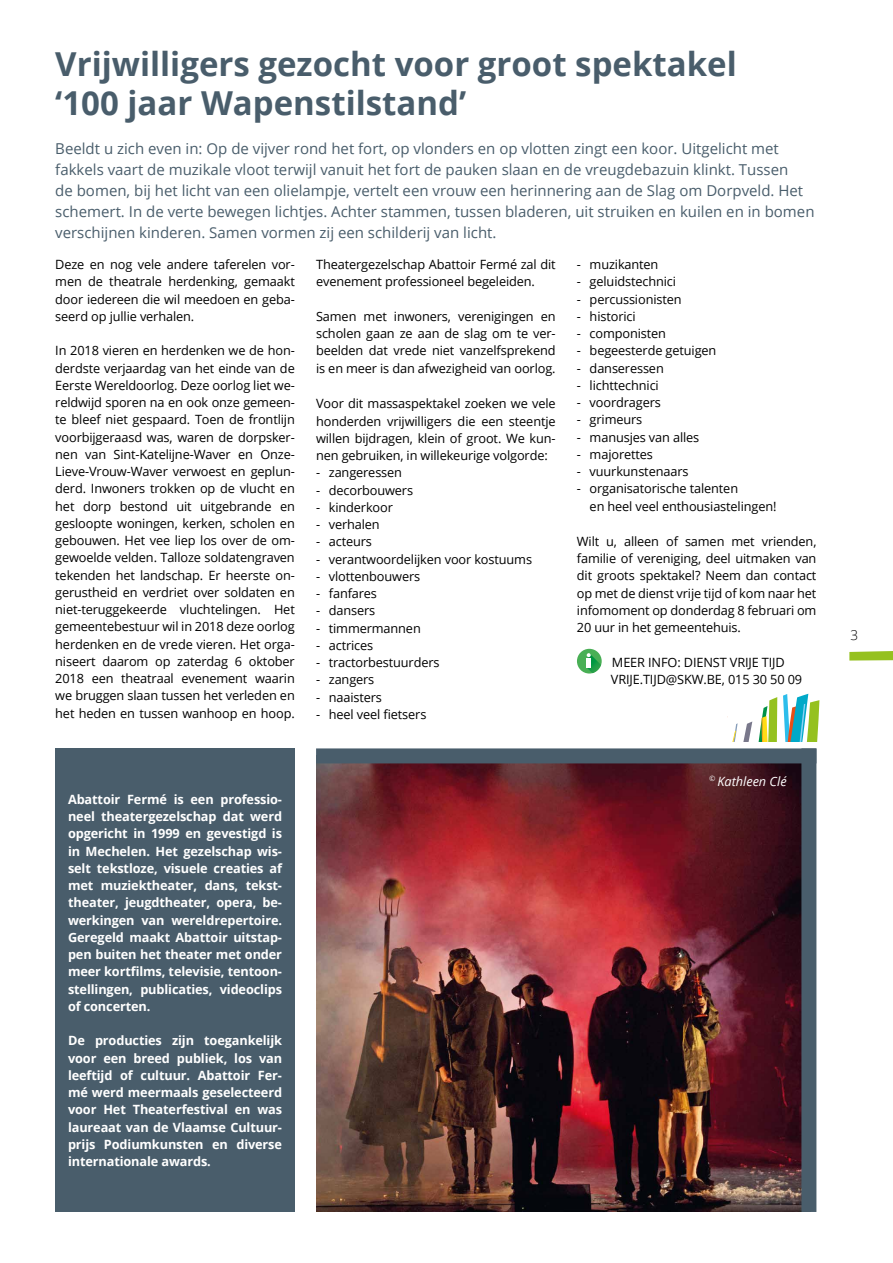
<style>
.page{position:relative;width:893px;height:1263px;background:#fff}
.page>*{position:absolute;margin:0;border:0;box-sizing:border-box;transform-origin:0 0}
.t1{font:700 33px/39px "Open Sans";color:#495d6b}
.t2{font:15px/21px "Open Sans";color:#495d6b}
.t3{font:300 13.5px "Open Sans";color:#000}
.t4{font:12.75px/17.2px "Open Sans";letter-spacing:-.01em;color:#000;text-align:justify}
.t5{font:700 12.75px/17.2px "Open Sans";letter-spacing:-.01em;color:#fff;text-align:justify}
.t6{font:italic 12.75px "Open Sans";color:#fff}
</style>
<div class="page">
<svg style="left:849px;top:651px;width:44px;height:9px"></svg>
<img style="left:316px;top:763px;width:485px;height:449px">
<div style="left:316px;top:748px;width:500px;height:15px;background:#495d6b"></div>
<div style="left:801px;top:748px;width:15px;height:464px;background:#495d6b"></div>
<div style="left:577px;top:649px;width:25px;height:24px;background:#49af55;border-radius:50%"></div>
<svg style="left:586px;top:653px;width:15px;height:20px"></svg>
<div style="left:55px;top:748px;width:240px;height:464px;background:#495d6b"></div>
<svg style="left:727px;top:697px;width:50px;height:44px"></svg>
<svg style="left:783px;top:694px;width:36px;height:47px"></svg>
<h1 class="t1" style="left:55px;top:44px;width:683px">Vrijwilligers gezocht voor groot spektakel ‘100 jaar Wapenstilstand’</h1>
<p class="t2" style="left:55px;top:137px;width:761px">Beeldt u zich even in: Op de vijver rond het fort, op vlonders en op vlotten zingt een koor. Uitgelicht met fakkels vaart de muzikale vloot terwijl vanuit het fort de pauken slaan en de vreugdebazuin klinkt. Tussen<br>de bomen, bij het licht van een olielampje, vertelt een vrouw een herinnering aan de Slag om Dorpveld. Het schemert. In de verte bewegen lichtjes. Achter stammen, tussen bladeren, uit struiken en kuilen en in bomen verschijnen kinderen. Samen vormen zij een schilderij van licht.</p>
<p class="t4" style="left:55px;top:256px;width:241px">Deze en nog vele andere taferelen vor&shy;men de theatrale herdenking, gemaakt door iedereen die wil meedoen en geba&shy;seerd op jullie verhalen.</p>
<p class="t4" style="left:55px;top:342px;width:241px">In 2018 vieren en herdenken we de hon&shy;derdste verjaardag van het einde van de Eerste Wereldoorlog. Deze oorlog liet we&shy;reldwijd sporen na en ook onze gemeen&shy;te bleef niet gespaard. Toen de frontlijn voorbijgeraasd was, waren de dorpsker&shy;nen van Sint-Katelijne-Waver en Onze-Lieve-Vrouw-Waver verwoest en geplun&shy;derd. Inwoners trokken op de vlucht en het dorp bestond uit uitgebrande en gesloopte woningen, kerken, scholen en gebouwen. Het vee liep los over de om&shy;gewoelde velden. Talloze soldatengraven tekenden het landschap. Er heerste on&shy;gerustheid en verdriet over soldaten en niet-teruggekeerde vluchtelingen. Het gemeentebestuur wil in 2018 deze oorlog herdenken en de vrede vieren. Het orga&shy;niseert daarom op zaterdag 6 oktober 2018 een theatraal evenement waarin we bruggen slaan tussen het verleden en het heden en tussen wanhoop en hoop.</p>
<p class="t4" style="left:316px;top:256px;width:241px">Theatergezelschap Abattoir Fermé zal dit evenement professioneel begeleiden.</p>
<p class="t4" style="left:316px;top:307px;width:241px">Samen met inwoners, verenigingen en scholen gaan ze aan de slag om te ver&shy;beelden dat vrede niet vanzelfsprekend is en meer is dan afwezigheid van oorlog.</p>
<p class="t4" style="left:577px;top:256px;width:83px">- muzikanten</p>
<p class="t4" style="left:577px;top:273px;width:101px">- geluidstechnici</p>
<p class="t4" style="left:577px;top:290px;width:106px">- percussionisten</p>
<p class="t4" style="left:577px;top:307px;width:60px">- historici</p>
<p class="t4" style="left:577px;top:325px;width:91px">- componisten</p>
<p class="t4" style="left:577px;top:342px;width:141px">- begeesterde getuigen</p>
<p class="t4" style="left:577px;top:359px;width:88px">- danseressen</p>
<p class="t4" style="left:577px;top:376px;width:83px">- lichttechnici</p>
<p class="t4" style="left:577px;top:394px;width:85px">- voordragers</p>
<p class="t4" style="left:577px;top:411px;width:67px">- grimeurs</p>
<p class="t4" style="left:577px;top:428px;width:124px">- manusjes van alles</p>
<p class="t4" style="left:577px;top:445px;width:78px">- majorettes</p>
<p class="t4" style="left:577px;top:463px;width:113px">- vuurkunstenaars</p>
<p class="t4" style="left:590px;top:480px;width:188px;text-indent:-13px">- organisatorische talenten<br>en heel veel enthousiastelingen!</p>
<p class="t4" style="left:316px;top:395px;width:241px">Voor dit massaspektakel zoeken we vele honderden vrijwilligers die een steentje willen bijdragen, klein of groot. We kun&shy;nen gebruiken, in willekeurige volgorde:</p>
<p class="t4" style="left:316px;top:464px;width:87px">- zangeressen</p>
<p class="t4" style="left:316px;top:481px;width:98px">- decorbouwers</p>
<p class="t4" style="left:316px;top:498px;width:78px">- kinderkoor</p>
<p class="t4" style="left:316px;top:516px;width:65px">- verhalen</p>
<p class="t4" style="left:316px;top:533px;width:57px">- acteurs</p>
<p class="t4" style="left:316px;top:550px;width:217px">- verantwoordelijken voor kostuums</p>
<p class="t4" style="left:316px;top:567px;width:106px">- vlottenbouwers</p>
<p class="t4" style="left:316px;top:585px;width:62px">- fanfares</p>
<p class="t4" style="left:316px;top:602px;width:61px">- dansers</p>
<p class="t4" style="left:316px;top:619px;width:106px">- timmermannen</p>
<p class="t4" style="left:316px;top:636px;width:59px">- actrices</p>
<p class="t4" style="left:316px;top:654px;width:125px">- tractorbestuurders</p>
<p class="t4" style="left:316px;top:671px;width:60px">- zangers</p>
<p class="t4" style="left:316px;top:688px;width:67px">- naaisters</p>
<p class="t4" style="left:316px;top:705px;width:112px">- heel veel fietsers</p>
<p class="t4" style="left:577px;top:532px;width:241px">Wilt u, alleen of samen met vrienden, familie of vereniging, deel uitmaken van dit groots spektakel? Neem dan contact op met de dienst vrije tijd of kom naar het infomoment op donderdag 8 februari om 20 uur in het gemeentehuis.</p>
<p class="t4" style="left:611px;top:653px;width:193px">MEER INFO: DIENST VRIJE TIJD<br>VRIJE.TIJD@SKW.BE, 015 30 50 09</p>
<p class="t5" style="left:68px;top:790px;width:216px">Abattoir Fermé is een professio&shy;neel theatergezelschap dat werd opgericht in 1999 en gevestigd is in Mechelen. Het gezelschap wis&shy;selt tekstloze, visuele creaties af met muziektheater, dans, tekst&shy;theater, jeugdtheater, opera, be&shy;werkingen van wereldrepertoire.<br>Geregeld maakt Abattoir uitstap&shy;pen buiten het theater met onder meer kortfilms, televisie, tentoon&shy;stellingen, publicaties, videoclips of concerten.</p>
<p class="t5" style="left:68px;top:1032px;width:216px">De producties zijn toegankelijk voor een breed publiek, los van leeftijd of cultuur. Abattoir Fer&shy;mé werd meermaals geselecteerd voor Het Theaterfestival en was laureaat van de Vlaamse Cultuur&shy;prijs Podiumkunsten en diverse internationale awards.</p>
<p class="t6" style="left:709px;top:772px;width:79px"><sup>©</sup> Kathleen Clé</p>
<p class="t3" style="left:850px;top:625px;width:9px">3</p>
</div>
